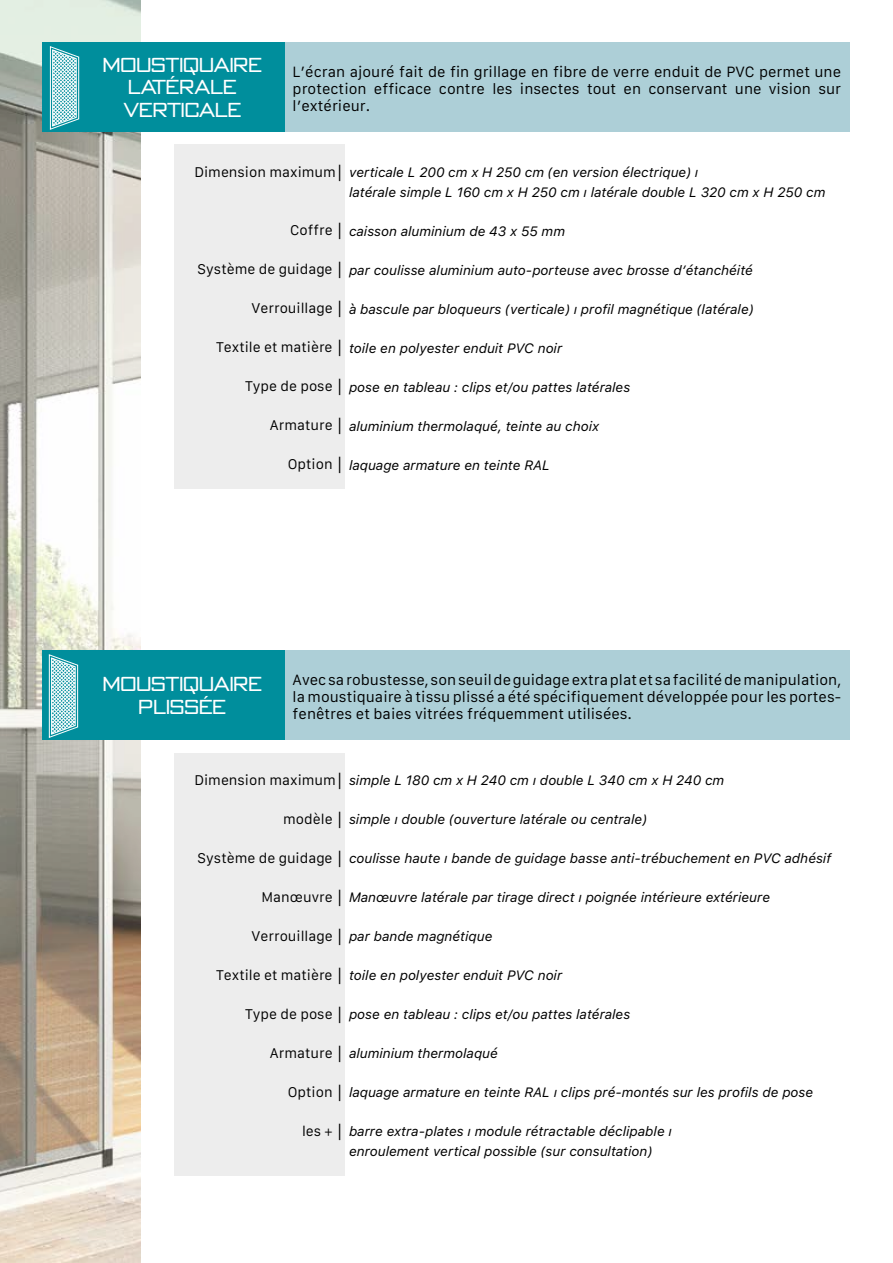
<style>
.page{position:relative;width:893px;height:1263px;background:#fff}
.page>*{position:absolute;margin:0;border:0;box-sizing:border-box;transform-origin:0 0}
.t1{font:300 18px/22.5px "OPTI Bank Gothic";color:#fff;text-align:center}
.t2{font:14.25px/17.1px "Galvji";color:#000;text-align:justify}
.t3{font:italic 13.5px/19.5px "Galvji";color:#000}
.s1{font-style:normal}
.s2{font-family:"Arial";font-style:normal}
</style>
<div class="page">
<img style="left:0;top:0;width:140px;height:1263px">
<div style="left:174px;top:145px;width:170px;height:344px;background:#ededed"></div>
<div style="left:284px;top:43px;width:566px;height:89px;background:#adcfd7"></div>
<div style="left:174px;top:753px;width:170px;height:422px;background:#ededed"></div>
<div style="left:284px;top:651px;width:566px;height:89px;background:#adcfd7"></div>
<div style="left:43px;top:43px;width:242px;height:89px;background:#008e9c"></div>
<svg style="left:50px;top:46px;width:29px;height:84px"></svg>
<div style="left:43px;top:651px;width:242px;height:89px;background:#008e9c"></div>
<svg style="left:49px;top:654px;width:29px;height:84px"></svg>
<h1 class="t1" style="left:103px;top:53px;width:161px">MOUSTIQUAIRE<br>LATÉRALE<br>VERTICALE</h1>
<p class="t2" style="left:293px;top:64px;width:550px">L’écran ajouré fait de fin grillage en fibre de verre enduit de PVC permet une protection efficace contre les insectes tout en conservant une vision sur l’extérieur.</p>
<p class="t3" style="left:349px;top:163px;width:478px;text-indent:-154px"><span class="s1">Dimension maximum</span><span class="s2">│</span> verticale L 200 cm x H 250 cm (en version électrique) ı<br>latérale simple L 160 cm x H 250 cm ı latérale double L 320 cm x H 250 cm</p>
<p class="t3" style="left:290px;top:221px;width:276px"><span class="s1">Coffre</span> <span class="s2">│</span> caisson aluminium de 43 x 55 mm</p>
<p class="t3" style="left:198px;top:260px;width:556px"><span class="s1">Système de guidage</span> <span class="s2">│</span> par coulisse aluminium auto-porteuse avec brosse d’étanchéité</p>
<p class="t3" style="left:252px;top:299px;width:503px"><span class="s1">Verrouillage</span> <span class="s2">│</span> à bascule par bloqueurs (verticale) ı profil magnétique (latérale)</p>
<p class="t3" style="left:216px;top:338px;width:347px"><span class="s1">Textile et matière</span> <span class="s2">│</span> toile en polyester enduit PVC noir</p>
<p class="t3" style="left:245px;top:377px;width:386px"><span class="s1">Type de pose</span> <span class="s2">│</span> pose en tableau : clips et/ou pattes latérales</p>
<p class="t3" style="left:270px;top:416px;width:331px"><span class="s1">Armature</span> <span class="s2">│</span> aluminium thermolaqué, teinte au choix</p>
<p class="t3" style="left:288px;top:455px;width:263px"><span class="s1">Option</span> <span class="s2">│</span> laquage armature en teinte RAL</p>
<h1 class="t1" style="left:103px;top:673px;width:161px">MOUSTIQUAIRE<br>PLISSÉE</h1>
<p class="t2" style="left:293px;top:672px;width:550px">Avec sa robustesse, son seuil de guidage extra plat et sa facilité de manipulation, la moustiquaire à tissu plissé a été spécifiquement développée pour les portes&shy;fenêtres et baies vitrées fréquemment utilisées.</p>
<p class="t3" style="left:194px;top:771px;width:531px"><span class="s1">Dimension maximum</span><span class="s2">│</span> simple L 180 cm x H 240 cm ı double L 340 cm x H 240 cm</p>
<p class="t3" style="left:283px;top:810px;width:365px"><span class="s1">modèle</span> <span class="s2">│</span> simple ı double (ouverture latérale ou centrale)</p>
<p class="t3" style="left:198px;top:849px;width:635px"><span class="s1">Système de guidage</span> <span class="s2">│</span> coulisse haute ı bande de guidage basse anti-trébuchement en PVC adhésif</p>
<p class="t3" style="left:262px;top:888px;width:510px"><span class="s1">Manœuvre</span> <span class="s2">│</span> Manœuvre latérale par tirage direct ı poignée intérieure extérieure</p>
<p class="t3" style="left:252px;top:927px;width:242px"><span class="s1">Verrouillage</span> <span class="s2">│</span> par bande magnétique</p>
<p class="t3" style="left:216px;top:966px;width:347px"><span class="s1">Textile et matière</span> <span class="s2">│</span> toile en polyester enduit PVC noir</p>
<p class="t3" style="left:245px;top:1005px;width:386px"><span class="s1">Type de pose</span> <span class="s2">│</span> pose en tableau : clips et/ou pattes latérales</p>
<p class="t3" style="left:270px;top:1044px;width:229px"><span class="s1">Armature</span> <span class="s2">│</span> aluminium thermolaqué</p>
<p class="t3" style="left:288px;top:1083px;width:527px"><span class="s1">Option</span> <span class="s2">│</span> laquage armature en teinte RAL ı clips pré-montés sur les profils de pose</p>
<p class="t3" style="left:349px;top:1122px;width:324px;text-indent:-47px"><span class="s1">les +</span> <span class="s2">│</span> barre extra-plates ı module rétractable déclipable ı enroulement vertical possible (sur consultation)</p>
</div>
